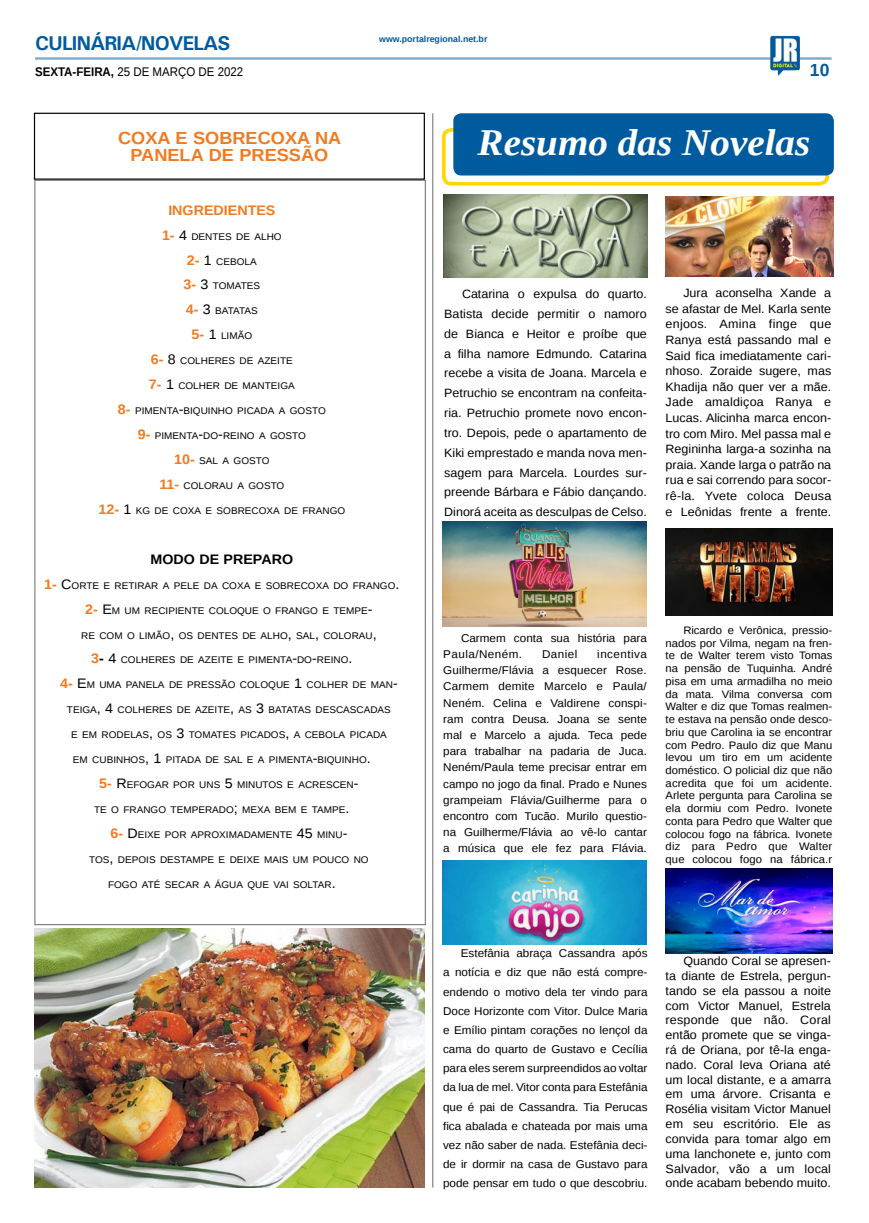
<style>
.page{position:relative;width:869px;height:1223px;background:#fff}
.page>*{position:absolute;margin:0;border:0;box-sizing:border-box;transform-origin:0 0}
.TÍTULO{font:italic 700 37.62px "Liberation Serif";color:#fff;scale:1.04 1}
.TITULO_PG{font:700 20px "Univers";letter-spacing:-.04em;color:#005a9e}
.TÍTULO-2{font:700 17.5px/16.9px "Liberation Sans";color:#f17a21;text-align:center;scale:1.04 1}
.TÍTULO-3{font:700 17.5px "Liberation Sans";color:#005a9e}
.MATÉRIA{font:700 13.75px "Liberation Sans";color:#000101;scale:1.04 1}
.MATÉRIA-2{font:700 13.75px "Liberation Sans";color:#f17a21;scale:1.04 1}
.DATA_PG{font:12.5px "Liberation Sans";color:#000;scale:.92 1}
.MATÉRIA-3{font:12px/14.9px "Liberation Sans";color:#000;text-align:justify;scale:1.04 1}
.MATÉRIA-4{font:11.25px/16.1px "Liberation Sans";color:#000;text-align:justify;scale:1.04 1}
.MATÉRIA-5{font:10.88px/12.8px "Liberation Sans";letter-spacing:.01em;color:#000;text-align:justify;scale:1.04 1}
.MATÉRIA-6{font:9.62px "Liberation Sans";color:#000101;scale:1.04 1}
.MATÉRIA-7{font:9.62px "Liberation Sans";letter-spacing:-.075em;color:#000101;scale:1.04 1}
.DATA_PG-2{font:700 8.75px "Liberation Sans";color:#005a9e}
.s1{font-weight:700}
.s2{font-weight:700;font-size:13.75px;color:#f17a21}
.s3{font-size:13.75px}
.s4{font-weight:700;font-size:13.75px}
</style>
<div class="page">
<hr style="left:35px;top:57px;width:796px;height:3px;background:#005a9e">
<img style="left:769px;top:36px;width:30px;height:40px">
<hr style="left:432px;top:113px;width:1px;height:1074px;background:#000">
<svg style="left:442px;top:128px;width:388px;height:58px"></svg>
<div style="left:453px;top:113px;width:380px;height:62px;background:#005b9e;border-radius:8px"></div>
<img style="left:442px;top:521px;width:204px;height:105px">
<div style="left:34px;top:113px;width:390px;height:67px;border:1px solid #000"></div>
<img style="left:443px;top:195px;width:203px;height:83px">
<img style="left:442px;top:861px;width:204px;height:83px">
<img style="left:665px;top:196px;width:167px;height:80px">
<img style="left:665px;top:868px;width:166px;height:86px">
<img style="left:665px;top:528px;width:166px;height:88px">
<img style="left:34px;top:928px;width:391px;height:259px">
<p class="TITULO_PG" style="left:35px;top:31px;width:197px">CULINÁRIA/NOVELAS</p>
<p class="DATA_PG" style="left:35px;top:65px;width:228px"><span class="s1">SEXTA-FEIRA,</span> 25 DE MARÇO DE 2022</p>
<p class="TÍTULO-2" style="left:118px;top:129px;width:216px">COXA E SOBRECOXA NA<br>PANELA DE PRESSÃO</p>
<p class="MATÉRIA-2" style="left:168px;top:200px;width:104px">INGREDIENTES</p>
<p class="MATÉRIA-6" style="left:162px;top:231px;width:117px"><span class="s2">1-</span> <span class="s3">4</span> DENTES DE ALHO</p>
<p class="MATÉRIA-6" style="left:187px;top:256px;width:69px"><span class="s2">2-</span> <span class="s3">1</span> CEBOLA</p>
<p class="MATÉRIA-6" style="left:183px;top:281px;width:75px"><span class="s2">3-</span> <span class="s3">3</span> TOMATES</p>
<p class="MATÉRIA-7" style="left:186px;top:305px;width:71px"><span class="s2">4-</span> <span class="s3">3</span> BATATAS</p>
<p class="MATÉRIA-6" style="left:191px;top:330px;width:60px"><span class="s2">5-</span> <span class="s3">1</span> LIMÃO</p>
<p class="MATÉRIA-6" style="left:151px;top:355px;width:138px"><span class="s2">6-</span> <span class="s3">8</span> COLHERES DE AZEITE</p>
<p class="MATÉRIA-6" style="left:149px;top:380px;width:142px"><span class="s2">7-</span> <span class="s3">1</span> COLHER DE MANTEIGA</p>
<p class="MATÉRIA-6" style="left:118px;top:405px;width:201px"><span class="s2">8-</span> PIMENTA<span class="s3">-</span>BIQUINHO PICADA A GOSTO</p>
<p class="MATÉRIA-6" style="left:138px;top:430px;width:163px"><span class="s2">9-</span> PIMENTA<span class="s3">-</span>DO<span class="s3">-</span>REINO A GOSTO</p>
<p class="MATÉRIA-6" style="left:174px;top:455px;width:93px"><span class="s2">10-</span> SAL A GOSTO</p>
<p class="MATÉRIA-6" style="left:159px;top:480px;width:122px"><span class="s2">11-</span> COLORAU A GOSTO</p>
<p class="MATÉRIA-6" style="left:98px;top:505px;width:239px"><span class="s2">12-</span> <span class="s3">1</span> KG DE COXA E SOBRECOXA DE FRANGO</p>
<p class="DATA_PG-2" style="left:379px;top:33px;width:110px">www.portalregional.net.br</p>
<p class="TÍTULO-3" style="left:809px;top:58px;width:21px">10</p>
<p class="TÍTULO" style="left:477px;top:118px;width:321px">Resumo das Novelas</p>
<p class="MATÉRIA-3" style="left:444px;top:285px;width:196px;line-height:19.8px;text-indent:18px">Catarina o expulsa do quarto.<br>Batista decide permitir o namoro de Bianca e Heitor e proíbe que a filha namore Edmundo. Catarina recebe a visita de Joana. Marcela e Petruchio se encontram na confeita&shy;ria. Petruchio promete novo encon&shy;tro. Depois, pede o apartamento de Kiki emprestado e manda nova men&shy;sagem para Marcela. Lourdes sur&shy;preende Bárbara e Fábio dançando.<br>Dinorá aceita as desculpas de Celso.</p>
<p class="MATÉRIA-3" style="left:665px;top:286px;width:161px;line-height:15.6px;text-indent:18px">Jura aconselha Xande a se afastar de Mel. Karla sente enjoos. Amina finge que Ranya está passando mal e Said fica imediatamente cari&shy;nhoso. Zoraide sugere, mas Khadija não quer ver a mãe.<br>Jade amaldiçoa Ranya e Lucas. Alicinha marca encon&shy;tro com Miro. Mel passa mal e Regininha larga-a sozinha na praia. Xande larga o patrão na rua e sai correndo para socor&shy;rê-la. Yvete coloca Deusa e Leônidas frente a frente.</p>
<p class="MATÉRIA" style="left:150px;top:549px;width:138px">MODO DE PREPARO</p>
<p class="MATÉRIA-6" style="left:44px;top:580px;width:343px"><span class="s2">1-</span> <span class="s3">C</span>ORTE E RETIRAR A PELE DA COXA E SOBRECOXA DO FRANGO<span class="s3">.</span></p>
<p class="MATÉRIA-6" style="left:85px;top:605px;width:278px"><span class="s2">2-</span> <span class="s3">E</span>M UM RECIPIENTE COLOQUE O FRANGO E TEMPE<span class="s3">-</span></p>
<p class="MATÉRIA-6" style="left:81px;top:629px;width:285px">RE COM O LIMÃO<span class="s3">,</span> OS DENTES DE ALHO<span class="s3">,</span> SAL<span class="s3">,</span> COLORAU<span class="s3">,</span></p>
<p class="MATÉRIA-6" style="left:91px;top:654px;width:252px"><span class="s2">3</span><span class="s4">-</span> <span class="s3">4</span> COLHERES DE AZEITE E PIMENTA<span class="s3">-</span>DO<span class="s3">-</span>REINO<span class="s3">.</span></p>
<p class="MATÉRIA-6" style="left:60px;top:679px;width:326px"><span class="s2">4-</span> <span class="s3">E</span>M UMA PANELA DE PRESSÃO COLOQUE <span class="s3">1</span> COLHER DE MAN<span class="s3">-</span></p>
<p class="MATÉRIA-6" style="left:67px;top:704px;width:313px">TEIGA<span class="s3">, 4</span> COLHERES DE AZEITE<span class="s3">,</span> AS <span class="s3">3</span> BATATAS DESCASCADAS</p>
<p class="MATÉRIA-6" style="left:71px;top:729px;width:305px">E EM RODELAS<span class="s3">,</span> OS <span class="s3">3</span> TOMATES PICADOS<span class="s3">,</span> A CEBOLA PICADA</p>
<p class="MATÉRIA-6" style="left:73px;top:754px;width:288px">EM CUBINHOS<span class="s3">, 1</span> PITADA DE SAL E A PIMENTA<span class="s3">-</span>BIQUINHO<span class="s3">.</span></p>
<p class="MATÉRIA-6" style="left:99px;top:779px;width:251px"><span class="s2">5-</span> <span class="s3">R</span>EFOGAR POR UNS <span class="s3">5</span> MINUTOS E ACRESCEN<span class="s3">-</span></p>
<p class="MATÉRIA-6" style="left:94px;top:804px;width:247px">TE O FRANGO TEMPERADO<span class="s3">;</span> MEXA BEM E TAMPE<span class="s3">.</span></p>
<p class="MATÉRIA-6" style="left:110px;top:829px;width:229px"><span class="s2">6-</span> <span class="s3">D</span> EIXE POR APROXIMADAMENTE <span class="s3">45</span> MINU<span class="s3">-</span></p>
<p class="MATÉRIA-6" style="left:89px;top:854px;width:270px">TOS<span class="s3">,</span> DEPOIS DESTAMPE E DEIXE MAIS UM POUCO NO</p>
<p class="MATÉRIA-6" style="left:108px;top:879px;width:220px">FOGO ATÉ SECAR A ÁGUA QUE VAI SOLTAR<span class="s3">.</span></p>
<p class="MATÉRIA-4" style="left:443px;top:630px;width:197px;text-indent:18px">Carmem conta sua história para<br>Paula/Neném.</p>
<p class="MATÉRIA-4" style="left:443px;top:646px;width:197px;text-indent:154px">incentiva Guilherme/Flávia a esquecer Rose.<br>Carmem demite Marcelo e Paula/ Neném. Celina e Valdirene conspi&shy;ram contra Deusa. Joana se sente mal e Marcelo a ajuda. Teca pede para trabalhar na padaria de Juca.<br>Neném/Paula teme precisar entrar em campo no jogo da final. Prado e Nunes grampeiam Flávia/Guilherme para o encontro com Tucão. Murilo questio&shy;na Guilherme/Flávia ao vê-lo cantar a música que ele fez para Flávia.</p>
<p class="MATÉRIA-4" style="left:542px;top:646px;width:35px">Daniel</p>
<p class="MATÉRIA-5" style="left:665px;top:624px;width:162px;text-indent:18px">Ricardo e Verônica, pressio&shy;nados por Vilma, negam na fren&shy;te de Walter terem visto Tomas na pensão de Tuquinha. André pisa em uma armadilha no meio da mata. Vilma conversa com Walter e diz que Tomas realmen&shy;te estava na pensão onde desco&shy;briu que Carolina ia se encontrar com Pedro. Paulo diz que Manu levou um tiro em um acidente doméstico. O policial diz que não acredita que foi um acidente.<br>Arlete pergunta para Carolina se ela dormiu com Pedro. Ivonete conta para Pedro que Walter que colocou fogo na fábrica. Ivonete diz para Pedro que Walter que colocou fogo na fábrica.r</p>
<p class="MATÉRIA-4" style="left:443px;top:944px;width:198px;line-height:19.1px;text-indent:18px">Estefânia abraça Cassandra após a notícia e diz que não está compre&shy;endendo o motivo dela ter vindo para Doce Horizonte com Vitor. Dulce Maria e Emílio pintam corações no lençol da cama do quarto de Gustavo e Cecília para eles serem surpreendidos ao voltar da lua de mel. Vitor conta para Estefânia que é pai de Cassandra. Tia Perucas fica abalada e chateada por mais uma vez não saber de nada. Estefânia deci&shy;de ir dormir na casa de Gustavo para pode pensar em tudo o que descobriu.</p>
<p class="MATÉRIA-3" style="left:665px;top:954px;width:160px;text-indent:18px">Quando Coral se apresen&shy;ta diante de Estrela, pergun&shy;tando se ela passou a noite com Victor Manuel, Estrela responde que não. Coral então promete que se vinga&shy;rá de Oriana, por tê-la enga&shy;nado. Coral leva Oriana até um local distante, e a amarra em uma árvore. Crisanta e Rosélia visitam Victor Manuel em seu escritório. Ele as convida para tomar algo em uma lanchonete e, junto com Salvador, vão a um local onde acabam bebendo muito.</p>
</div>
